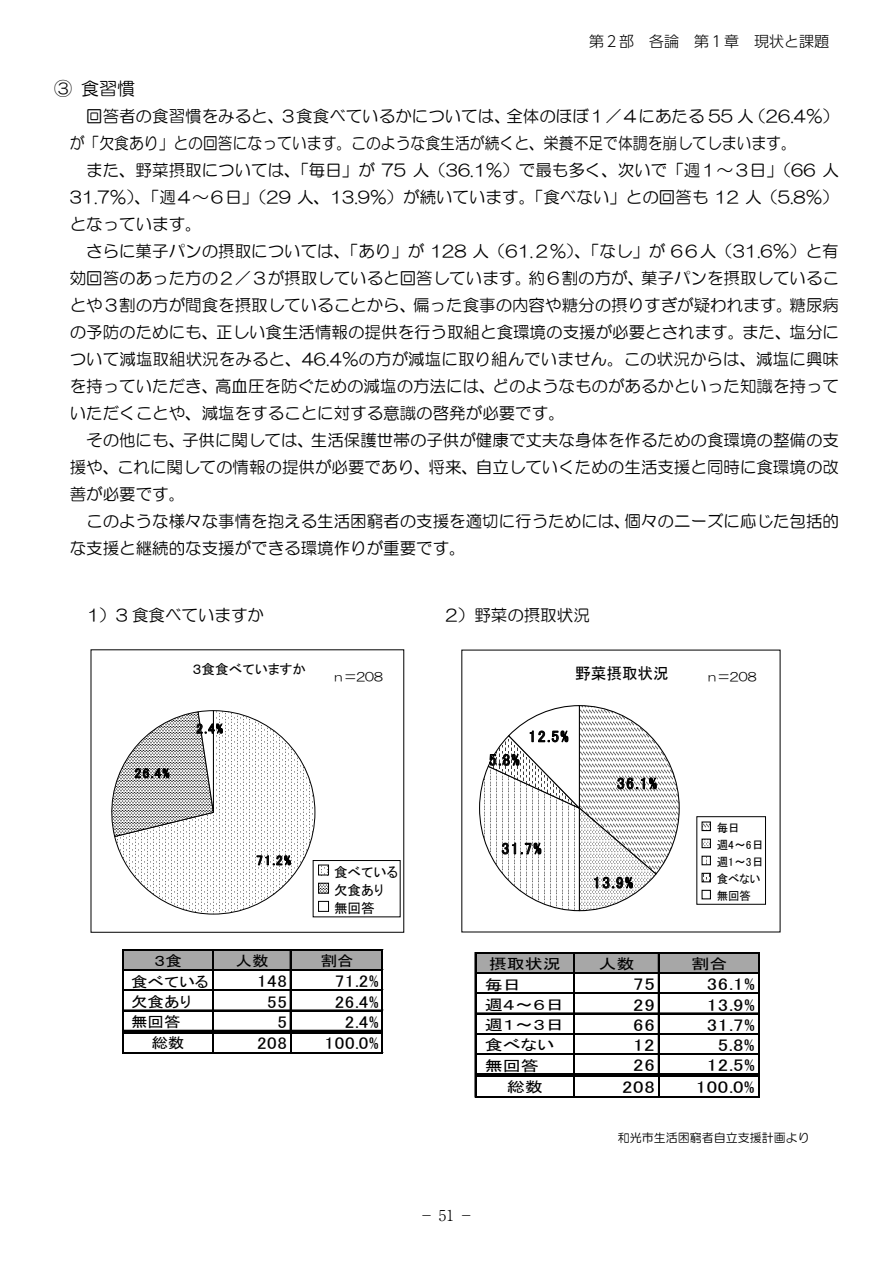
<style>
.page{position:relative;width:893px;height:1263px;background:#fff}
.page>*{position:absolute;margin:0;border:0;box-sizing:border-box;transform-origin:0 0}
.t1{font:18px "HG Maru Gothic MPRO";color:#000}
.t2{font:16.8px "MS P Gothic";letter-spacing:.035em;color:#000;scale:1.24 1}
.t3{font:16.8px "MS P Gothic";letter-spacing:.035em;color:#000;scale:1.13 1}
.t4{font:16.5px/27px "HG Maru Gothic MPRO";color:#000;text-align:justify}
.t5{font:16.05px "MS P Gothic";letter-spacing:.005em;color:#000}
.t6{font:300 15px "UD Shin Go Pr 6";color:#000}
.t7{font:300 15px "Ryumin Pro";color:#000}
.t8{font:14.55px "MS P Gothic";color:#000;scale:1.24 1}
.t9{font:14.55px "MS P Gothic";color:#000;scale:1.13 1}
.t10{font:13.65px/18.1px "MS P Gothic";color:#000}
.t11{font:12px "HG Maru Gothic MPRO";color:#000}
.t12{font:11.7px/17.1px "MS P Gothic";color:#000}
.s1{font-size:15.75px}
</style>
<div class="page">
<svg style="left:111px;top:710px;width:205px;height:205px"></svg>
<div style="left:313px;top:860px;width:87px;height:57px;background:#fff"></div>
<div style="left:318px;top:864px;width:11px;height:11px;border:1px solid #000"></div>
<svg style="left:320px;top:885px;width:7px;height:7px"></svg>
<div style="left:318px;top:883px;width:11px;height:11px;border:1px solid #000"></div>
<div style="left:318px;top:901px;width:11px;height:11px;border:1px solid #000"></div>
<div style="left:313px;top:860px;width:87px;height:57px;border:1px solid #000"></div>
<svg style="left:479px;top:705px;width:201px;height:207px"></svg>
<svg style="left:703px;top:823px;width:6px;height:5px"></svg>
<div style="left:701px;top:821px;width:10px;height:10px;border:1px solid #000"></div>
<svg style="left:703px;top:840px;width:6px;height:6px"></svg>
<div style="left:701px;top:838px;width:10px;height:10px;border:1px solid #000"></div>
<div style="left:701px;top:856px;width:10px;height:9px;border:1px solid #000"></div>
<div style="left:701px;top:873px;width:10px;height:9px;border:1px solid #000"></div>
<div style="left:701px;top:890px;width:10px;height:9px;border:1px solid #000"></div>
<div style="left:123px;top:950px;width:260px;height:20px;background:#a7a7a7"></div>
<hr style="left:123px;top:949px;width:260px;height:1px;background:#000">
<hr style="left:123px;top:969px;width:260px;height:1px;background:#000">
<hr style="left:123px;top:990px;width:260px;height:1px;background:#000">
<hr style="left:123px;top:1010px;width:260px;height:1px;background:#000">
<hr style="left:123px;top:1030px;width:259px;height:1px;background:#000">
<hr style="left:123px;top:1032px;width:259px;height:1px;background:#000">
<hr style="left:122px;top:949px;width:1px;height:105px;background:#000">
<hr style="left:212px;top:950px;width:2px;height:80px;background:#000">
<hr style="left:212px;top:1033px;width:2px;height:21px;background:#000">
<hr style="left:290px;top:950px;width:1px;height:80px;background:#000">
<svg style="left:290px;top:1033px;width:1px;height:20px"></svg>
<hr style="left:123px;top:1053px;width:260px;height:1px;background:#000">
<hr style="left:382px;top:950px;width:1px;height:104px;background:#000">
<div style="left:476px;top:953px;width:284px;height:20px;background:#a7a7a7"></div>
<hr style="left:476px;top:952px;width:284px;height:1px;background:#000">
<hr style="left:476px;top:972px;width:284px;height:1px;background:#000">
<hr style="left:476px;top:993px;width:284px;height:1px;background:#000">
<hr style="left:476px;top:1013px;width:284px;height:1px;background:#000">
<hr style="left:476px;top:1033px;width:284px;height:1px;background:#000">
<hr style="left:476px;top:1053px;width:284px;height:1px;background:#000">
<hr style="left:476px;top:1073px;width:282px;height:1px;background:#000">
<hr style="left:476px;top:1074px;width:282px;height:1px;background:#000">
<hr style="left:476px;top:1075px;width:282px;height:1px;background:#000">
<hr style="left:476px;top:1076px;width:282px;height:1px;background:#000">
<hr style="left:475px;top:952px;width:1px;height:145px;background:#000">
<hr style="left:573px;top:953px;width:2px;height:121px;background:#000">
<hr style="left:573px;top:1077px;width:2px;height:20px;background:#000">
<hr style="left:658px;top:953px;width:2px;height:121px;background:#000">
<hr style="left:658px;top:1077px;width:2px;height:20px;background:#000">
<hr style="left:476px;top:1096px;width:284px;height:1px;background:#000">
<hr style="left:758px;top:953px;width:2px;height:144px;background:#000">
<p class="t6" style="left:589px;top:29px;width:242px">第２部　各論　第１章　現状と課題</p>
<p class="t1" style="left:54px;top:80px;width:82px">③ 食習慣</p>
<p class="t4" style="left:70px;top:102px;width:771px;text-indent:16px">回答者の食習慣をみると、３食食べているかについては、全体のほぼ１／４にあたる 55 人（26.4％）が「欠食あり」との回答になっています。このような食生活が続くと、栄養不足で体調を崩してしまいます。</p>
<p class="t4" style="left:70px;top:156px;width:771px;text-indent:16px">また、野菜摂取については、「毎日」が 75 人（36.1％）で最も多く、次いで「週１～３日」（66 人31.7％）、「週４～６日」（29 人、13.9％）が続いています。「食べない」との回答も 12 人（5.8％）となっています。</p>
<p class="t4" style="left:70px;top:237px;width:771px;text-indent:16px">さらに菓子パンの摂取については、「あり」が 128 人（61.２％）、「なし」が 6６人（31.6％）と有効回答のあった方の２／３が摂取していると回答しています。約６割の方が、菓子パンを摂取していることや３割の方が間食を摂取していることから、偏った食事の内容や糖分の摂りすぎが疑われます。糖尿病の予防のためにも、正しい食生活情報の提供を行う取組と食環境の支援が必要とされます。また、塩分について減塩取組状況をみると、46.4％の方が減塩に取り組んでいません。この状況からは、減塩に興味を持っていただき、高血圧を防ぐための減塩の方法には、どのようなものがあるかといった知識を持っていただくことや、減塩をすることに対する意識の啓発が必要です。</p>
<p class="t4" style="left:70px;top:426px;width:771px;text-indent:16px">その他にも、子供に関しては、生活保護世帯の子供が健康で丈夫な身体を作るための食環境の整備の支援や、これに関しての情報の提供が必要であり、将来、自立していくための生活支援と同時に食環境の改善が必要です<span class="s1">。</span></p>
<p class="t4" style="left:70px;top:507px;width:771px;text-indent:16px">このような様々な事情を抱える生活困窮者の支援を適切に行うためには、個々のニーズに応じた包括的な支援と継続的な支援ができる環境作りが重要です。</p>
<p class="t4" style="left:87px;top:602px;width:179px">1）3 食食べていますか</p>
<p class="t4" style="left:446px;top:602px;width:146px">2）野菜の摂取状況</p>
<p class="t10" style="left:135px;top:764px;width:36px">26.4%</p>
<p class="t10" style="left:193px;top:660px;width:115px">３食食べていますか</p>
<p class="t10" style="left:196px;top:719px;width:28px">2.4%</p>
<p class="t10" style="left:256px;top:851px;width:36px">71.2%</p>
<p class="t5" style="left:575px;top:665px;width:95px">野菜摂取状況</p>
<p class="t11" style="left:332px;top:671px;width:52px">ｎ＝208</p>
<p class="t11" style="left:706px;top:671px;width:52px">ｎ＝208</p>
<p class="t10" style="left:334px;top:863px;width:66px">食べている欠食あり無回答</p>
<p class="t5" style="left:489px;top:752px;width:32px">5.8%</p>
<p class="t5" style="left:528px;top:728px;width:42px">12.5%</p>
<p class="t5" style="left:501px;top:840px;width:42px">31.7%</p>
<p class="t5" style="left:617px;top:775px;width:42px">36.1%</p>
<p class="t5" style="left:593px;top:874px;width:42px">13.9%</p>
<p class="t12" style="left:717px;top:819px;width:48px">毎日<br>週4～6日週1～3日食べない無回答</p>
<p class="t9" style="left:154px;top:954px;width:26px">３食</p>
<p class="t9" style="left:235px;top:954px;width:31px">人数</p>
<p class="t9" style="left:321px;top:954px;width:31px">割合</p>
<p class="t9" style="left:131px;top:974px;width:70px">食べている</p>
<p class="t3" style="left:257px;top:973px;width:28px">148</p>
<p class="t3" style="left:335px;top:973px;width:40px">71.2%</p>
<p class="t9" style="left:131px;top:994px;width:55px">欠食あり</p>
<p class="t3" style="left:267px;top:993px;width:19px">55</p>
<p class="t3" style="left:335px;top:993px;width:40px">26.4%</p>
<p class="t9" style="left:131px;top:1015px;width:45px">無回答</p>
<p class="t3" style="left:277px;top:1013px;width:10px">5</p>
<p class="t3" style="left:345px;top:1013px;width:31px">2.4%</p>
<p class="t9" style="left:151px;top:1036px;width:31px">総数</p>
<p class="t3" style="left:257px;top:1035px;width:28px">208</p>
<p class="t3" style="left:325px;top:1035px;width:49px">100.0%</p>
<p class="t8" style="left:489px;top:957px;width:60px">摂取状況</p>
<p class="t8" style="left:598px;top:957px;width:31px">人数</p>
<p class="t8" style="left:691px;top:957px;width:31px">割合</p>
<p class="t8" style="left:485px;top:977px;width:31px">毎日</p>
<p class="t2" style="left:633px;top:976px;width:19px">75</p>
<p class="t2" style="left:707px;top:976px;width:40px">36.1%</p>
<p class="t8" style="left:485px;top:997px;width:65px">週４～６日</p>
<p class="t2" style="left:633px;top:996px;width:19px">29</p>
<p class="t2" style="left:707px;top:996px;width:40px">13.9%</p>
<p class="t8" style="left:485px;top:1017px;width:65px">週１～３日</p>
<p class="t2" style="left:633px;top:1016px;width:19px">66</p>
<p class="t2" style="left:707px;top:1016px;width:40px">31.7%</p>
<p class="t8" style="left:485px;top:1038px;width:58px">食べない</p>
<p class="t2" style="left:633px;top:1037px;width:19px">12</p>
<p class="t2" style="left:718px;top:1037px;width:31px">5.8%</p>
<p class="t8" style="left:485px;top:1058px;width:45px">無回答</p>
<p class="t2" style="left:633px;top:1057px;width:19px">26</p>
<p class="t2" style="left:707px;top:1057px;width:40px">12.5%</p>
<p class="t8" style="left:507px;top:1079px;width:31px">総数</p>
<p class="t2" style="left:622px;top:1078px;width:28px">208</p>
<p class="t2" style="left:696px;top:1078px;width:49px">100.0%</p>
<p class="t11" style="left:618px;top:1132px;width:193px">和光市生活困窮者自立支援計画より</p>
<p class="t7" style="left:419px;top:1203px;width:56px">－ 51 －</p>
</div>
